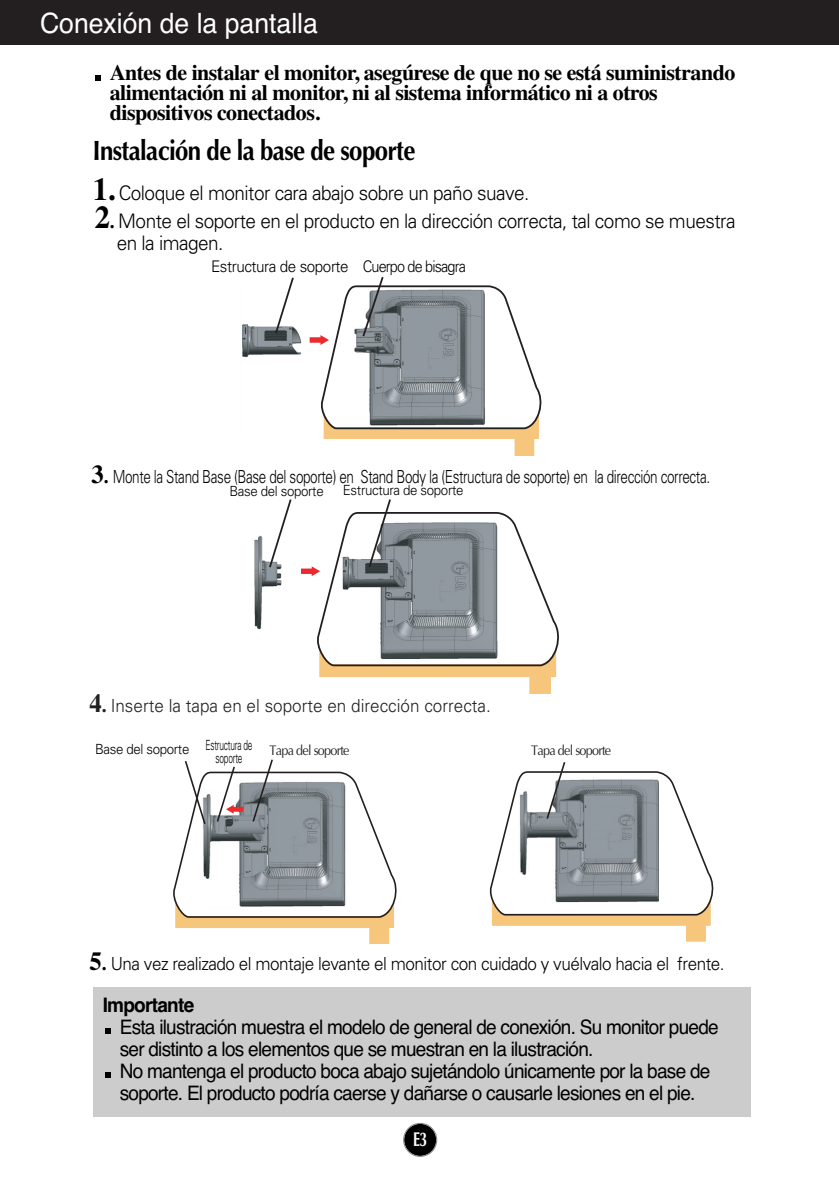
<style>
.page{position:relative;width:839px;height:1189px;background:#fff}
.page>*{position:absolute;margin:0;border:0;box-sizing:border-box;transform-origin:0 0}
.t1{font:700 28px "Optima";letter-spacing:-.03em;color:#000;scale:.86 1}
.t2{font:28px "Helvetica";color:#fff;scale:.95 1}
.t3{font:700 22px/20px "Times";letter-spacing:-.025em;color:#000}
.t4{font:20px/21.8px "Helvetica";letter-spacing:-.04em;color:#000;scale:.95 1}
.t5{font:300 20px/22px "Univers";letter-spacing:-.025em;color:#000;scale:.95 1}
.t6{font:700 20px "Helvetica";letter-spacing:-.04em;color:#000;scale:.95 1}
.t7{font:700 20px "Optima";color:#fff;scale:.7 1}
.t8{font:300 18px "Univers";letter-spacing:-.03em;color:#000;scale:.75 1}
.t9{font:300 18px "Univers";letter-spacing:-.03em;color:#000;scale:.95 1}
.t10{font:300 18px "Univers";color:#231f20;scale:.95 1}
.t11{font:300 16px "Univers";letter-spacing:-.03em;color:#000;scale:.95 1}
.t12{font:300 14px "Univers";letter-spacing:-.025em;color:#000;scale:.95 1}
.t13{font:14px "Optima";letter-spacing:-.055em;color:#231f20;scale:.9 1}
.t14{font:300 14px/13.6px "Univers";letter-spacing:-.025em;color:#000;text-align:center;scale:.6 1}
.s1{font-family:"Times";font-weight:700;font-size:32px}
.s2{font-family:"Times";font-weight:700}
.s3{font-family:"Times";font-weight:700;font-size:26px}
.s4{font-family:"Times";font-weight:700;font-size:20px}
</style>
<div class="page">
<img style="left:242px;top:324px;width:32px;height:33px">
<svg style="left:274px;top:277px;width:268px;height:179px"></svg>
<img style="left:254px;top:535px;width:14px;height:95px">
<svg style="left:268px;top:499px;width:291px;height:195px"></svg>
<svg style="left:489px;top:762px;width:224px;height:179px"></svg>
<svg style="left:173px;top:759px;width:224px;height:184px"></svg>
<hr style="left:233px;top:807px;width:10px;height:4px;background:#ec2a2d">
<div style="left:0;top:0;width:839px;height:45px;background:#231f20"></div>
<div style="left:404px;top:1124px;width:32px;height:32px;background:#000;border-radius:50%"></div>
<div style="left:403px;top:1123px;width:34px;height:34px;border:1px solid #808080;border-radius:50%"></div>
<svg style="left:95px;top:75px;width:5px;height:5px"></svg>
<div style="left:93px;top:987px;width:657px;height:130px;background:#ccc"></div>
<svg style="left:105px;top:1072px;width:5px;height:5px"></svg>
<svg style="left:105px;top:1028px;width:5px;height:6px"></svg>
<h1 class="t2" style="left:40px;top:13px;width:294px">Conexión de la pantalla</h1>
<p class="t3" style="left:110px;top:65px;width:627px">Antes de instalar el monitor, asegúrese de que no se está suministrando alimentación ni al monitor, ni al sistema informático ni a otros dispositivos conectados.</p>
<h1 class="t1" style="left:93px;top:139px;width:377px">Instalación de la base de soporte</h1>
<p class="t5" style="left:93px;top:184px;width:461px"><span class="s1">1.</span> Coloque el monitor cara abajo sobre un paño suave.</p>
<p class="t5" style="left:117px;top:212px;width:653px;text-indent:-22px"><span class="s1">2</span><span class="s2">.</span> Monte el soporte en el producto en la dirección correcta, tal como se muestra en la imagen.</p>
<p class="t11" style="left:211px;top:261px;width:270px">Estructura de soporte Cuerpo de bisagra</p>
<p class="t8" style="left:91px;top:469px;width:826px"><span class="s3">3</span><span class="s4">.</span> Monte la Stand Base (Base del soporte) en Stand Body la (Estructura de soporte) en la dirección correcta.</p>
<p class="t12" style="left:229px;top:486px;width:101px">Base del soporte</p>
<p class="t12" style="left:343px;top:485px;width:128px">Estructura de soporte</p>
<p class="t10" style="left:89px;top:698px;width:424px"><span class="s3">4</span><span class="s4">.</span> Inserte la tapa en el soporte en dirección correcta.</p>
<p class="t14" style="left:205px;top:739px;width:80px">Estructura de soporte</p>
<p class="t12" style="left:95px;top:744px;width:101px">Base del soporte</p>
<p class="t13" style="left:269px;top:745px;width:90px">Tapa del soporte</p>
<p class="t13" style="left:531px;top:744px;width:90px">Tapa del soporte</p>
<p class="t9" style="left:89px;top:957px;width:670px"><span class="s3">5</span><span class="s4">.</span> Una vez realizado el montaje levante el monitor con cuidado y vuélvalo hacia el frente.</p>
<p class="t6" style="left:103px;top:998px;width:98px">Importante</p>
<p class="t4" style="left:120px;top:1018px;width:632px">Esta ilustración muestra el modelo de general de conexión. Su monitor puede ser distinto a los elementos que se muestran en la ilustración.<br>No mantenga el producto boca abajo sujetándolo únicamente por la base de soporte. El producto podría caerse y dañarse o causarle lesiones en el pie.</p>
<p class="t7" style="left:413px;top:1131px;width:22px">E3</p>
</div>
